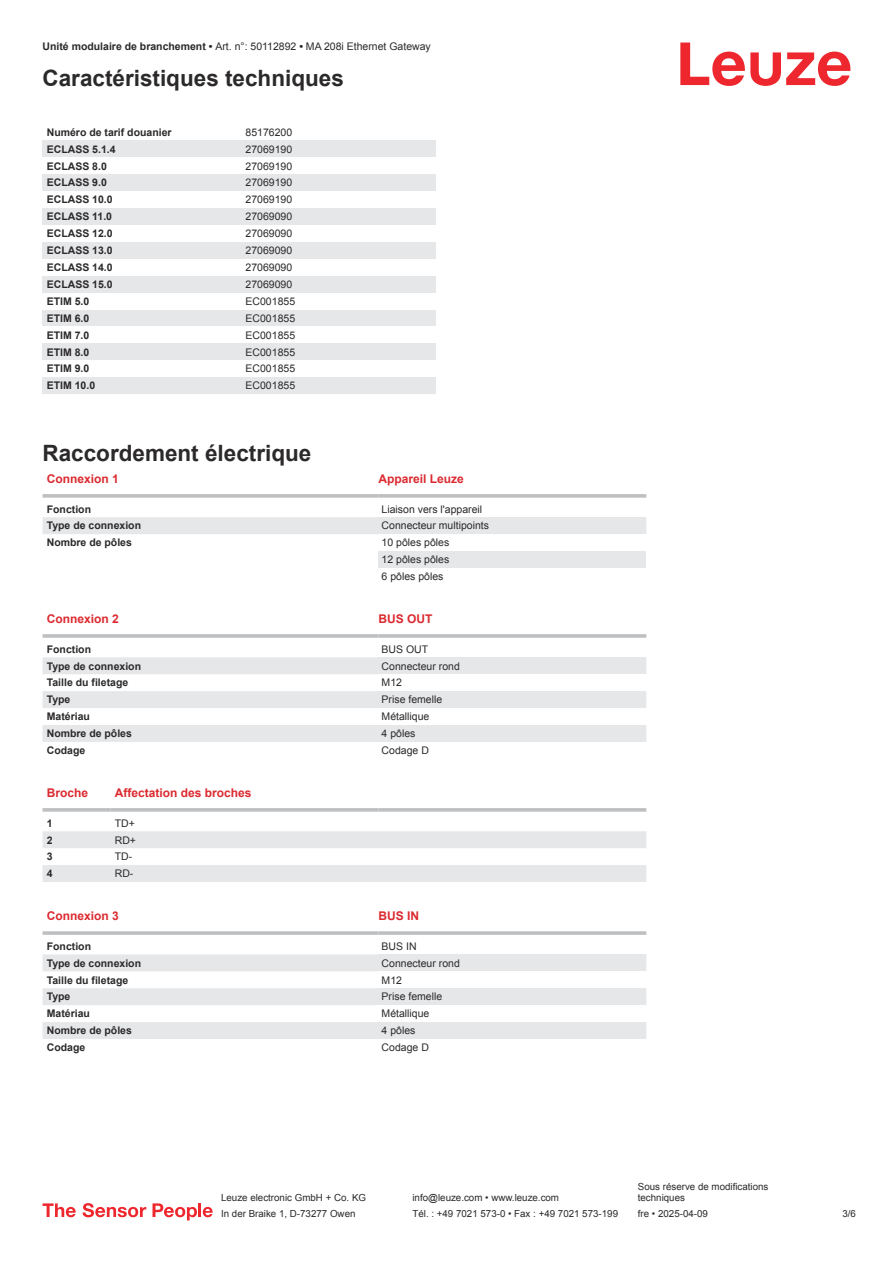
<style>
.page{position:relative;width:893px;height:1263px;background:#fff}
.page>*{position:absolute;margin:0;border:0;box-sizing:border-box;transform-origin:0 0}
.t1{font:700 22.5px "Arial";color:#2b292a}
.t2{font:700 12px "Arial";color:#db2a30}
.t3{font:10.5px/17px "Arial";color:#2b292a;text-align:justify}
.t4{font:700 10.5px "Arial";color:#2b292a}
.t5{font:9.75px/11.7px "Arial";color:#2b292a}
.s1{font-weight:700}
</style>
<div class="page">
<svg style="left:680px;top:43px;width:170px;height:43px"></svg>
<div style="left:43px;top:140px;width:199px;height:17px;background:#e6e7e9"></div>
<div style="left:242px;top:140px;width:194px;height:17px;background:#e6e7e9"></div>
<div style="left:43px;top:174px;width:199px;height:17px;background:#e6e7e9"></div>
<div style="left:242px;top:174px;width:194px;height:17px;background:#e6e7e9"></div>
<div style="left:43px;top:208px;width:199px;height:17px;background:#e6e7e9"></div>
<div style="left:242px;top:208px;width:194px;height:17px;background:#e6e7e9"></div>
<div style="left:43px;top:242px;width:199px;height:17px;background:#e6e7e9"></div>
<div style="left:242px;top:242px;width:194px;height:17px;background:#e6e7e9"></div>
<div style="left:43px;top:276px;width:199px;height:17px;background:#e6e7e9"></div>
<div style="left:242px;top:276px;width:194px;height:17px;background:#e6e7e9"></div>
<div style="left:43px;top:310px;width:199px;height:16px;background:#e6e7e9"></div>
<div style="left:242px;top:310px;width:194px;height:16px;background:#e6e7e9"></div>
<div style="left:43px;top:343px;width:199px;height:17px;background:#e6e7e9"></div>
<div style="left:242px;top:343px;width:194px;height:17px;background:#e6e7e9"></div>
<div style="left:43px;top:377px;width:199px;height:17px;background:#e6e7e9"></div>
<div style="left:242px;top:377px;width:194px;height:17px;background:#e6e7e9"></div>
<svg style="left:43px;top:494px;width:335px;height:4px"></svg>
<svg style="left:378px;top:494px;width:268px;height:4px"></svg>
<div style="left:43px;top:517px;width:603px;height:17px;background:#e6e7e9"></div>
<div style="left:378px;top:551px;width:268px;height:17px;background:#e6e7e9"></div>
<svg style="left:43px;top:657px;width:335px;height:85px;fill:#e6e7e9"></svg>
<hr style="left:43px;top:634px;width:335px;height:4px;background:#bdbfc1">
<hr style="left:378px;top:634px;width:268px;height:4px;background:#c8cacc">
<div style="left:378px;top:657px;width:268px;height:17px;background:#e6e7e9"></div>
<div style="left:378px;top:691px;width:268px;height:17px;background:#e6e7e9"></div>
<div style="left:378px;top:725px;width:268px;height:17px;background:#e6e7e9"></div>
<svg style="left:43px;top:831px;width:603px;height:51px"></svg>
<svg style="left:43px;top:808px;width:68px;height:4px"></svg>
<svg style="left:111px;top:808px;width:267px;height:4px"></svg>
<svg style="left:378px;top:808px;width:268px;height:4px"></svg>
<svg style="left:43px;top:954px;width:335px;height:85px;fill:#e6e7e9"></svg>
<hr style="left:43px;top:931px;width:335px;height:4px;background:#bdbfc1">
<hr style="left:378px;top:931px;width:268px;height:4px;background:#c7c9ca">
<div style="left:378px;top:954px;width:268px;height:17px;background:#e6e7e9"></div>
<div style="left:378px;top:988px;width:268px;height:17px;background:#e6e7e9"></div>
<div style="left:378px;top:1022px;width:268px;height:17px;background:#e6e7e9"></div>
<svg style="left:43px;top:1203px;width:33px;height:14px"></svg>
<svg style="left:83px;top:1203px;width:63px;height:14px"></svg>
<svg style="left:153px;top:1203px;width:44px;height:17px"></svg>
<hr style="left:198px;top:1203px;width:3px;height:14px;background:#ed272d">
<svg style="left:203px;top:1207px;width:10px;height:10px"></svg>
<p class="t3" style="left:43px;top:39px;width:390px"><span class="s1">Unité modulaire de branchement •</span> Art. n°: 50112892 <span class="s1">•</span> MA 208i Ethernet Gateway</p>
<h1 class="t1" style="left:43px;top:70px;width:303px">Caractéristiques techniques</h1>
<p class="t4" style="left:47px;top:128px;width:126px">Numéro de tarif douanier</p>
<p class="t3" style="left:246px;top:125px;width:48px">85176200</p>
<p class="t4" style="left:47px;top:145px;width:70px">ECLASS 5.1.4</p>
<p class="t3" style="left:246px;top:141px;width:48px">27069190</p>
<p class="t4" style="left:47px;top:162px;width:62px">ECLASS 8.0</p>
<p class="t3" style="left:246px;top:158px;width:48px">27069190</p>
<p class="t4" style="left:47px;top:179px;width:62px">ECLASS 9.0</p>
<p class="t3" style="left:246px;top:175px;width:48px">27069190</p>
<p class="t4" style="left:47px;top:196px;width:67px">ECLASS 10.0</p>
<p class="t3" style="left:246px;top:192px;width:48px">27069190</p>
<p class="t4" style="left:47px;top:213px;width:67px">ECLASS 11.0</p>
<p class="t3" style="left:246px;top:209px;width:48px">27069090</p>
<p class="t4" style="left:47px;top:230px;width:67px">ECLASS 12.0</p>
<p class="t3" style="left:246px;top:226px;width:48px">27069090</p>
<p class="t4" style="left:47px;top:246px;width:67px">ECLASS 13.0</p>
<p class="t3" style="left:246px;top:243px;width:48px">27069090</p>
<p class="t4" style="left:47px;top:263px;width:67px">ECLASS 14.0</p>
<p class="t3" style="left:246px;top:260px;width:48px">27069090</p>
<p class="t4" style="left:47px;top:280px;width:67px">ECLASS 15.0</p>
<p class="t3" style="left:246px;top:277px;width:48px">27069090</p>
<p class="t4" style="left:47px;top:297px;width:44px">ETIM 5.0</p>
<p class="t3" style="left:246px;top:294px;width:51px">EC001855</p>
<p class="t4" style="left:47px;top:314px;width:44px">ETIM 6.0</p>
<p class="t3" style="left:246px;top:311px;width:51px">EC001855</p>
<p class="t4" style="left:47px;top:331px;width:44px">ETIM 7.0</p>
<p class="t3" style="left:246px;top:327px;width:51px">EC001855</p>
<p class="t4" style="left:47px;top:348px;width:44px">ETIM 8.0</p>
<p class="t3" style="left:246px;top:344px;width:51px">EC001855</p>
<p class="t4" style="left:47px;top:365px;width:44px">ETIM 9.0</p>
<p class="t3" style="left:246px;top:361px;width:51px">EC001855</p>
<p class="t4" style="left:47px;top:382px;width:50px">ETIM 10.0</p>
<p class="t3" style="left:246px;top:378px;width:51px">EC001855</p>
<h1 class="t1" style="left:43px;top:445px;width:270px">Raccordement électrique</h1>
<p class="t2" style="left:47px;top:474px;width:74px">Connexion 1</p>
<p class="t2" style="left:378px;top:474px;width:87px">Appareil Leuze</p>
<p class="t4" style="left:47px;top:505px;width:46px">Fonction</p>
<p class="t3" style="left:382px;top:501px;width:102px">Liaison vers l'appareil</p>
<p class="t4" style="left:47px;top:522px;width:96px">Type de connexion</p>
<p class="t3" style="left:382px;top:518px;width:109px">Connecteur multipoints</p>
<p class="t4" style="left:47px;top:539px;width:87px">Nombre de pôles</p>
<p class="t3" style="left:382px;top:535px;width:69px">10 pôles pôles 12 pôles pôles 6 pôles pôles</p>
<p class="t2" style="left:47px;top:615px;width:74px">Connexion 2</p>
<p class="t2" style="left:378px;top:615px;width:55px">BUS OUT</p>
<p class="t4" style="left:47px;top:645px;width:46px">Fonction</p>
<p class="t3" style="left:382px;top:641px;width:48px">BUS OUT</p>
<p class="t4" style="left:47px;top:662px;width:96px">Type de connexion</p>
<p class="t3" style="left:382px;top:658px;width:80px">Connecteur rond</p>
<p class="t4" style="left:47px;top:679px;width:83px">Taille du filetage</p>
<p class="t3" style="left:382px;top:675px;width:22px">M12</p>
<p class="t4" style="left:47px;top:696px;width:25px">Type</p>
<p class="t3" style="left:382px;top:692px;width:62px">Prise femelle</p>
<p class="t4" style="left:47px;top:713px;width:45px">Matériau</p>
<p class="t3" style="left:382px;top:709px;width:49px">Métallique</p>
<p class="t4" style="left:47px;top:729px;width:87px">Nombre de pôles</p>
<p class="t3" style="left:382px;top:726px;width:35px">4 pôles</p>
<p class="t4" style="left:47px;top:746px;width:40px">Codage</p>
<p class="t3" style="left:382px;top:743px;width:49px">Codage D</p>
<p class="t2" style="left:47px;top:788px;width:43px">Broche</p>
<p class="t2" style="left:115px;top:788px;width:138px">Affectation des broches</p>
<p class="t4" style="left:47px;top:819px;width:7px">1</p>
<p class="t3" style="left:115px;top:815px;width:22px">TD+</p>
<p class="t4" style="left:47px;top:836px;width:7px">2</p>
<p class="t3" style="left:115px;top:832px;width:23px">RD+</p>
<p class="t4" style="left:47px;top:853px;width:7px">3</p>
<p class="t3" style="left:115px;top:849px;width:19px">TD-</p>
<p class="t4" style="left:47px;top:870px;width:7px">4</p>
<p class="t3" style="left:115px;top:866px;width:20px">RD-</p>
<p class="t2" style="left:47px;top:912px;width:74px">Connexion 3</p>
<p class="t2" style="left:378px;top:912px;width:42px">BUS IN</p>
<p class="t4" style="left:47px;top:942px;width:46px">Fonction</p>
<p class="t3" style="left:382px;top:938px;width:37px">BUS IN</p>
<p class="t4" style="left:47px;top:959px;width:96px">Type de connexion</p>
<p class="t3" style="left:382px;top:955px;width:80px">Connecteur rond</p>
<p class="t4" style="left:47px;top:976px;width:83px">Taille du filetage</p>
<p class="t3" style="left:382px;top:972px;width:22px">M12</p>
<p class="t4" style="left:47px;top:993px;width:25px">Type</p>
<p class="t3" style="left:382px;top:989px;width:62px">Prise femelle</p>
<p class="t4" style="left:47px;top:1010px;width:45px">Matériau</p>
<p class="t3" style="left:382px;top:1006px;width:49px">Métallique</p>
<p class="t4" style="left:47px;top:1027px;width:87px">Nombre de pôles</p>
<p class="t3" style="left:382px;top:1023px;width:35px">4 pôles</p>
<p class="t4" style="left:47px;top:1043px;width:40px">Codage</p>
<p class="t3" style="left:382px;top:1040px;width:49px">Codage D</p>
<p class="t5" style="left:221px;top:1193px;width:146px">Leuze electronic GmbH + Co. KG</p>
<p class="t5" style="left:412px;top:1193px;width:148px">info@leuze.com • www.leuze.com</p>
<p class="t5" style="left:638px;top:1181px;width:132px">Sous réserve de modifications techniques</p>
<p class="t5" style="left:221px;top:1209px;width:136px">In der Braike 1, D-73277 Owen</p>
<p class="t5" style="left:412px;top:1209px;width:207px">Tél. : +49 7021 573-0 • Fax : +49 7021 573-199</p>
<p class="t5" style="left:638px;top:1209px;width:72px">fre • 2025-04-09</p>
<p class="t5" style="left:842px;top:1209px;width:15px">3 /6</p>
</div>
